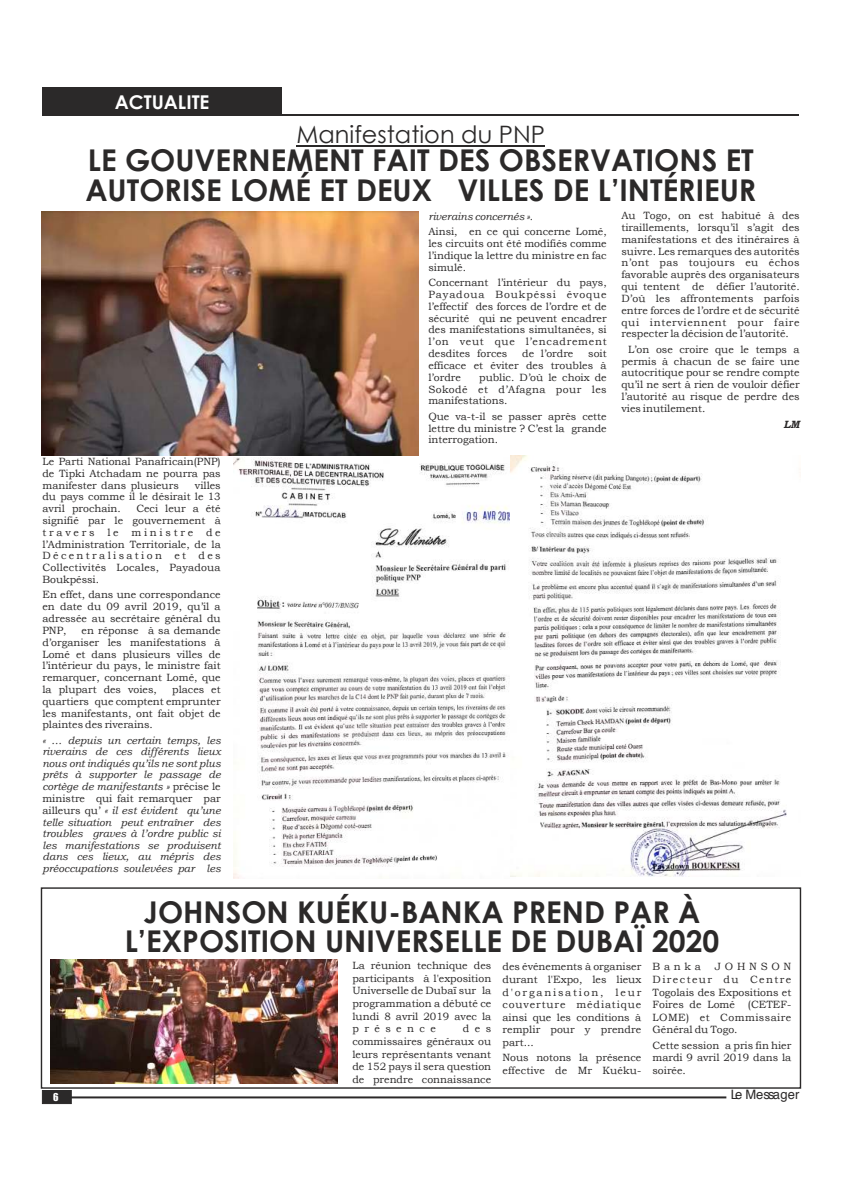
<style>
.page{position:relative;width:842px;height:1191px;background:#fff}
.page>*{position:absolute;margin:0;border:0;box-sizing:border-box;transform-origin:0 0}
.t1{font:700 30px/29.1px "Century Gothic";color:#2b2929}
.t2{font:24px "Century Gothic";color:#2b2929}
.t3{font:700 19px "Century Gothic";color:#fff}
.t4{font:13px "Helvetica";letter-spacing:-.01em;color:#2b2929}
.t5{font:10.5px/11.8px "Bookman Old Style";color:#2b2929;text-align:justify}
.t6{font:italic 10.5px/11.7px "Bookman Old Style";color:#2b2929;text-align:justify}
.t7{font:10.5px/11.8px "Bookman Old Style";letter-spacing:.04em;color:#2b2929}
.t8{font:10.5px "Bookman Old Style";letter-spacing:.065em;color:#2b2929}
.t9{font:10.5px "Bookman Old Style";letter-spacing:.07em;color:#2b2929}
.t10{font:10.5px "Bookman Old Style";letter-spacing:.085em;color:#2b2929}
.t11{font:10.5px "Bookman Old Style";letter-spacing:.52em;color:#2b2929}
.t12{font:italic 700 10.5px "Bookman Old Style";color:#2b2929}
.t13{font:10px "Impact";color:#fff}
.s1{font-style:normal}
</style>
<div class="page">
<hr style="left:43px;top:114px;width:756px;height:2px;background:#2b2929">
<hr style="left:296px;top:145px;width:249px;height:2px;background:#2b2929">
<div style="left:43px;top:88px;width:239px;height:28px;background:#2b2929"></div>
<div style="left:42px;top:1090px;width:30px;height:13px;background:#2b2929"></div>
<hr style="left:70px;top:1096px;width:656px;height:2px;background:#2b2929">
<img style="left:233px;top:457px;width:289px;height:421px">
<img style="left:510px;top:455px;width:277px;height:421px">
<img style="left:41px;top:212px;width:377px;height:243px">
<div style="left:41px;top:887px;width:760px;height:201px;border:1px solid #2b2929"></div>
<img style="left:50px;top:960px;width:287px;height:123px">
<h3 class="t3" style="left:115px;top:89px;width:96px">ACTUALITE</h3>
<h2 class="t2" style="left:296px;top:119px;width:250px">Manifestation du PNP</h2>
<h1 class="t1" style="left:85px;top:145px;width:672px">LE GOUVERNEMENT FAIT DES OBSERVATIONS ET<br>AUTORISE LOMÉ ET DEUX VILLES DE L’INTÉRIEUR</h1>
<p class="t6" style="left:428px;top:210px;width:106px">riverains concernés ».</p>
<p class="t5" style="left:621px;top:209px;width:180px">Au Togo, on est habitué à des tiraillements, lorsqu’il s’agit des</p>
<p class="t5" style="left:428px;top:226px;width:180px">Ainsi, en ce qui concerne Lomé,</p>
<p class="t5" style="left:621px;top:233px;width:180px">manifestations et des itinéraires à</p>
<p class="t5" style="left:428px;top:237px;width:180px">les circuits ont été modifiés comme</p>
<p class="t5" style="left:621px;top:245px;width:180px">suivre. Les remarques des autorités</p>
<p class="t5" style="left:428px;top:249px;width:180px">l’indique la lettre du ministre en fac</p>
<p class="t7" style="left:621px;top:257px;width:180px">n’ont pas toujours eu échos</p>
<p class="t5" style="left:428px;top:261px;width:39px">simulé.</p>
<p class="t5" style="left:621px;top:269px;width:180px">favorable auprès des organisateurs</p>
<p class="t5" style="left:428px;top:276px;width:180px">Concernant l’intérieur du pays,</p>
<p class="t5" style="left:621px;top:280px;width:180px">qui tentent de défier l’autorité.</p>
<p class="t10" style="left:428px;top:288px;width:180px">Payadoua Boukpéssi évoque</p>
<p class="t5" style="left:621px;top:292px;width:180px">D’où les affrontements parfois</p>
<p class="t5" style="left:428px;top:300px;width:180px">l’effectif des forces de l’ordre et de</p>
<p class="t5" style="left:621px;top:304px;width:180px">entre forces de l’ordre et de sécurité</p>
<p class="t5" style="left:428px;top:312px;width:180px">sécurité qui ne peuvent encadrer</p>
<p class="t8" style="left:621px;top:315px;width:180px">qui interviennent pour faire</p>
<p class="t5" style="left:428px;top:324px;width:180px">des manifestations simultanées, si</p>
<p class="t5" style="left:621px;top:328px;width:169px">respecter la décision de l’autorité.</p>
<p class="t9" style="left:428px;top:335px;width:180px">l’on veut que l’encadrement</p>
<p class="t5" style="left:628px;top:343px;width:173px">L’on ose croire que le temps a</p>
<p class="t5" style="left:428px;top:347px;width:80px">desdites forces</p>
<p class="t5" style="left:522px;top:347px;width:53px">de l’ordre</p>
<p class="t5" style="left:588px;top:347px;width:20px">soit</p>
<p class="t5" style="left:621px;top:355px;width:180px">permis à chacun de se faire une</p>
<p class="t5" style="left:428px;top:359px;width:180px">efficace et éviter des troubles à</p>
<p class="t5" style="left:621px;top:367px;width:180px">autocritique pour se rendre compte</p>
<p class="t5" style="left:428px;top:371px;width:34px">l’ordre</p>
<p class="t5" style="left:479px;top:371px;width:129px">public. D’où le choix de</p>
<p class="t5" style="left:621px;top:378px;width:180px">qu’il ne sert à rien de vouloir défier</p>
<p class="t7" style="left:428px;top:383px;width:180px">Sokodé et d’Afagna pour les manifestations.</p>
<p class="t5" style="left:621px;top:390px;width:180px">l’autorité au risque de perdre des vies inutilement.</p>
<p class="t5" style="left:428px;top:410px;width:180px">Que va-t-il se passer après cette lettre du ministre ? C’est la grande</p>
<p class="t12" style="left:784px;top:418px;width:17px">LM</p>
<p class="t5" style="left:428px;top:434px;width:71px">interrogation.</p>
<p class="t5" style="left:42px;top:455px;width:180px">Le Parti National Panafricain(PNP) de Tipki Atchadam ne pourra pas manifester dans plusieurs</p>
<p class="t5" style="left:42px;top:479px;width:180px;text-indent:152px">villes du pays comme il le désirait le 13 avril prochain.</p>
<p class="t5" style="left:42px;top:502px;width:180px;text-indent:94px">Ceci leur a été signifié par le gouvernement à travers le ministre de l’Administration Territoriale, de la Décentralisation et des Collectivités Locales, Payadoua Boukpéssi.</p>
<p class="t5" style="left:42px;top:589px;width:180px">En effet, dans une correspondance en date du 09 avril 2019, qu’il a adressée au secrétaire général du PNP,</p>
<p class="t5" style="left:42px;top:624px;width:180px;text-indent:39px">en réponse à sa demande d’organiser les manifestations à Lomé et dans plusieurs villes de l’intérieur du pays, le ministre fait remarquer, concernant Lomé, que la plupart des voies,</p>
<p class="t5" style="left:42px;top:683px;width:180px;text-indent:130px">places et quartiers que comptent emprunter les manifestants, ont fait objet de plaintes des riverains.</p>
<p class="t6" style="left:42px;top:734px;width:180px">« … depuis un certain temps, les riverains de ces différents lieux nous ont indiqués qu’ils ne sont plus prêts à supporter le passage de cortège de manifestants » <span class="s1">précise le ministre qui fait remarquer par ailleurs qu’</span> « il est évident qu’une telle situation peut entraîner des troubles graves à l’ordre public si les manifestations se produisent dans ces lieux, au mépris des préoccupations soulevées par les</p>
<h1 class="t1" style="left:125px;top:896px;width:596px;text-align:center">JOHNSON KUÉKU-BANKA PREND PAR À<br>L’EXPOSITION UNIVERSELLE DE DUBAÏ 2020</h1>
<p class="t5" style="left:352px;top:960px;width:350px">La réunion technique des des événements à organiser B a n k a</p>
<p class="t5" style="left:352px;top:960px;width:440px;line-height:12.6px;text-indent:362px">JOHNSON participants à l'exposition durant l'Expo, les lieux D i r e c t eur du Cent r e Universelle de Dubaï sur la d ' o r g a n i s a t i o n , l e u r Togolais des Expositions et programmation a débuté ce couverture médiatique Foires de Lomé (CETEF&shy;lundi 8 avril 2019 avec la ainsi que les conditions à LOME) et Commissaire</p>
<p class="t11" style="left:352px;top:1022px;width:85px">présence</p>
<p class="t5" style="left:352px;top:1024px;width:387px;line-height:11.5px;text-indent:110px">d e s remplir pour y prendre Général du Togo. commissaires généraux ou part...</p>
<p class="t5" style="left:352px;top:1038px;width:440px;line-height:12.6px;text-indent:300px">Cette session a pris fin hier leurs représentants venant Nous notons la présence mardi 9 avril 2019 dans la de 152 pays il sera question effective de Mr Kuéku- soirée.</p>
<p class="t5" style="left:352px;top:1073px;width:140px">de prendre connaissance</p>
<p class="t13" style="left:53px;top:1090px;width:7px">6</p>
<p class="t4" style="left:731px;top:1088px;width:70px">Le Messager</p>
</div>
